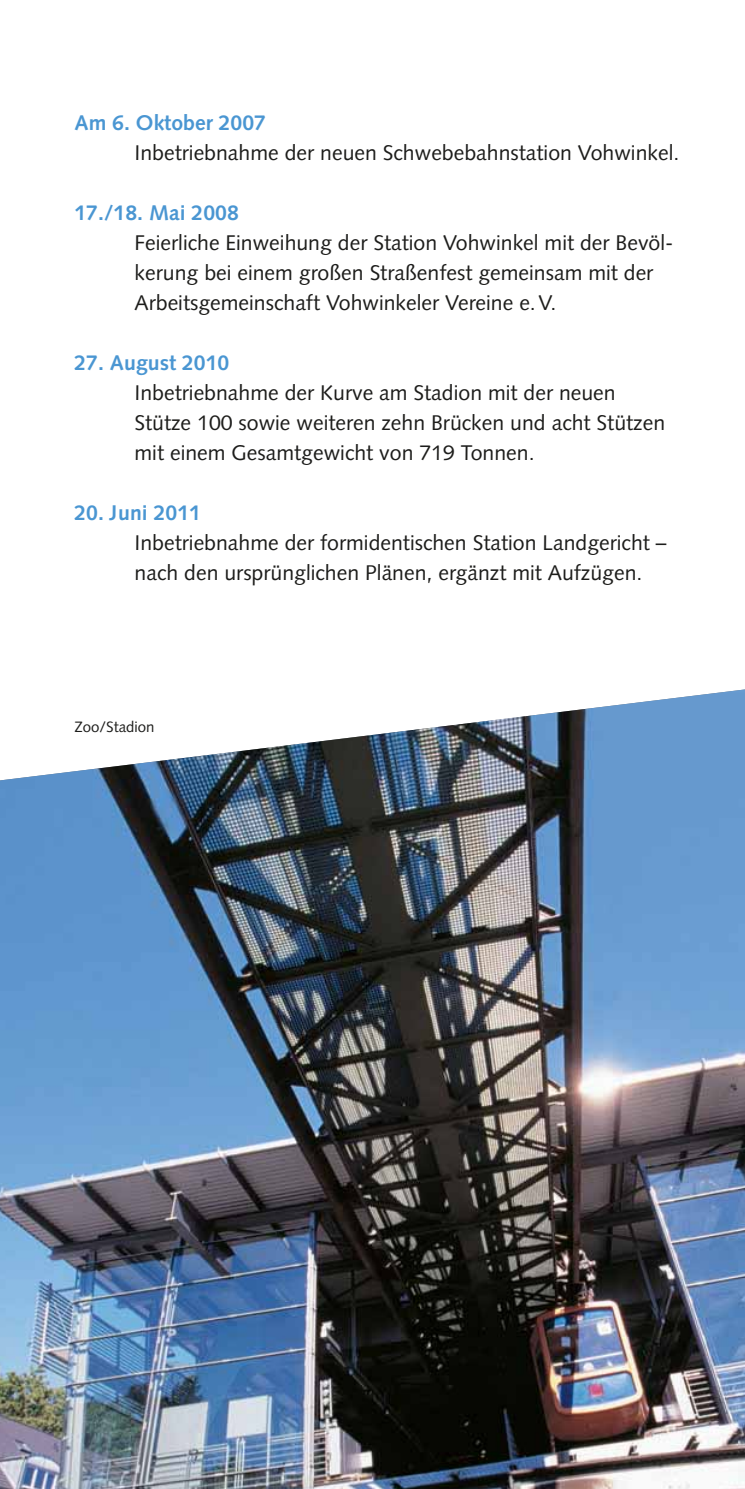
<style>
.page{position:relative;width:745px;height:1489px;background:#fff}
.page>*{position:absolute;margin:0;border:0;box-sizing:border-box;transform-origin:0 0}
.t1{font:21.25px/30px "Syntax";color:#1d1d1b}
.t2{font:700 21.25px "Syntax";color:#4a96d2}
.t3{font:15px "Syntax";color:#1d1d1b}
</style>
<div class="page">
<img style="left:0;top:689px;width:744px;height:799px">
<p class="t2" style="left:74px;top:114px;width:193px">Am 6. Oktober 2007</p>
<p class="t1" style="left:134px;top:139px;width:546px">Inbetriebnahme der neuen Schwebebahnstation Vohwinkel.</p>
<p class="t2" style="left:74px;top:204px;width:166px">17./18. Mai 2008</p>
<p class="t1" style="left:134px;top:229px;width:540px">Feierliche Einweihung der Station Vohwinkel mit der Bevöl&shy;kerung bei einem großen Straßenfest gemeinsam mit der<br>Arbeitsgemeinschaft Vohwinkeler Vereine e. V.</p>
<p class="t2" style="left:74px;top:354px;width:156px">27. August 2010</p>
<p class="t1" style="left:134px;top:379px;width:531px">Inbetriebnahme der Kurve am Stadion mit der neuen<br>Stütze 100 sowie weiteren zehn Brücken und acht Stützen mit einem Gesamtgewicht von 719 Tonnen.</p>
<p class="t2" style="left:74px;top:504px;width:128px">20. Juni 2011</p>
<p class="t1" style="left:134px;top:529px;width:533px">Inbetriebnahme der formidentischen Station Landgericht – nach den ursprünglichen Plänen, ergänzt mit Aufzügen.</p>
<p class="t3" style="left:74px;top:720px;width:82px">Zoo/Stadion</p>
</div>
